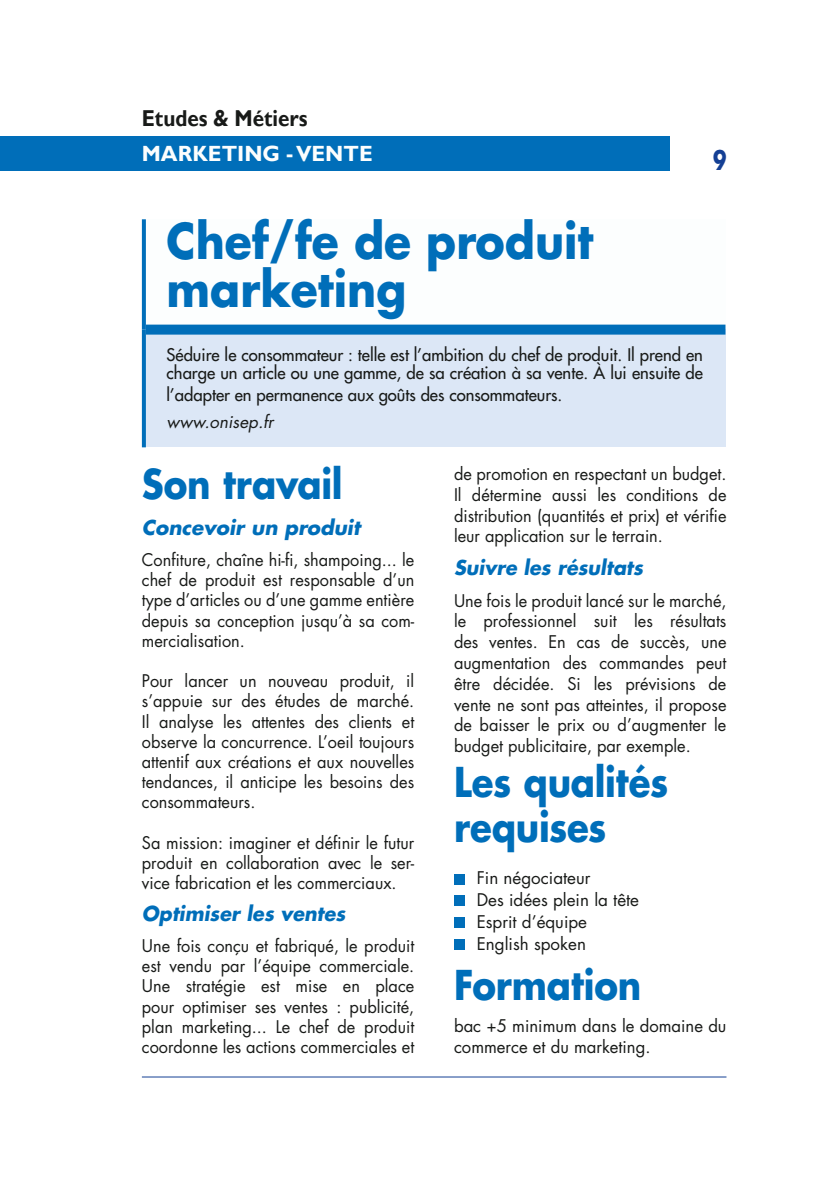
<style>
.page{position:relative;width:840px;height:1191px;background:#fff}
.page>*{position:absolute;margin:0;border:0;box-sizing:border-box;transform-origin:0 0}
.t1{font:700 48px/48px "Futura Std";color:#006eb9;scale:.92 1}
.t2{font:700 40px/44.8px "Futura Std";letter-spacing:-.005em;color:#006eb9;scale:.89 1}
.t3{font:700 26px "Futura Std";color:#143f94;scale:.75 1}
.t4{font:700 23px "Gill Sans";color:#181a18;scale:.9 1}
.t5{font:700 22px "Gill Sans";color:#fcfefe}
.t6{font:italic 700 20px "Futura Std";color:#006eb9;scale:.96 1}
.t7{font:italic 700 20px "Futura Std";color:#006eb9}
.t8{font:17px/20.2px "Futura Std";color:#181a18;text-align:justify;scale:.96 1}
.t9{font:500 17px/18px "Futura Std";color:#181a18}
.t10{font:17px/21.8px "Futura Std";color:#181a18}
.t11{font:italic 17px "Futura Std";color:#181a18}
</style>
<div class="page">
<hr style="left:142px;top:1076px;width:584px;height:1px;background:#143f94">
<div style="left:0;top:136px;width:669px;height:34px;background:#006eb9"></div>
<div style="left:144px;top:329px;width:581px;height:118px;background:#dce7f6"></div>
<svg style="left:142px;top:219px;width:4px;height:110px"></svg>
<svg style="left:142px;top:329px;width:4px;height:118px"></svg>
<div style="left:146px;top:324px;width:579px;height:10px;background:#006eb9"></div>
<div style="left:454px;top:874px;width:10px;height:10px;background:#006eb9"></div>
<div style="left:454px;top:896px;width:10px;height:10px;background:#006eb9"></div>
<div style="left:454px;top:917px;width:10px;height:10px;background:#006eb9"></div>
<div style="left:454px;top:939px;width:10px;height:10px;background:#006eb9"></div>
<h3 class="t4" style="left:142px;top:104px;width:185px">Etudes &amp; Métiers</h3>
<p class="t5" style="left:142px;top:140px;width:232px">MARKETING - VENTE</p>
<h3 class="t3" style="left:712px;top:143px;width:19px">9</h3>
<h1 class="t1" style="left:166px;top:216px;width:465px">Chef/fe de produit marketing</h1>
<p class="t9" style="left:166px;top:345px;width:537px">Séduire le consommateur : telle est l’ambition du chef de produit. Il prend en charge un article ou une gamme, de sa création à sa vente. À lui ensuite de</p>
<p class="t9" style="left:166px;top:385px;width:397px">l’adapter en permanence aux goûts des consommateurs.</p>
<p class="t11" style="left:166px;top:411px;width:108px">www.onisep.fr</p>
<h2 class="t2" style="left:142px;top:461px;width:227px">Son travail</h2>
<p class="t7" style="left:142px;top:514px;width:220px">Concevoir un produit</p>
<p class="t8" style="left:142px;top:550px;width:285px">Confiture, chaîne hi-fi, shampoing... le chef de produit est responsable d’un type d’articles ou d’une gamme entière depuis sa conception jusqu’à sa com&shy;mercialisation.</p>
<p class="t8" style="left:142px;top:671px;width:285px">Pour lancer un nouveau produit, il s’appuie sur des études de marché.<br>Il analyse les attentes des clients et observe la concurrence. L’oeil toujours attentif aux créations et aux nouvelles tendances, il anticipe les besoins des consommateurs.</p>
<p class="t8" style="left:142px;top:832px;width:285px">Sa mission: imaginer et définir le futur produit en collaboration avec le ser&shy;vice fabrication et les commerciaux.</p>
<p class="t6" style="left:142px;top:899px;width:213px">Optimiser les ventes</p>
<p class="t8" style="left:142px;top:936px;width:285px">Une fois conçu et fabriqué, le produit est vendu par l’équipe commerciale.<br>Une stratégie est mise en place pour optimiser ses ventes : publicité, plan marketing... Le chef de produit coordonne les actions commerciales et</p>
<p class="t8" style="left:454px;top:463px;width:285px;line-height:20.8px">de promotion en respectant un budget.<br>Il détermine aussi les conditions de distribution (quantités et prix) et vérifie leur application sur le terrain.</p>
<p class="t6" style="left:454px;top:553px;width:198px">Suivre les résultats</p>
<p class="t8" style="left:454px;top:590px;width:285px;line-height:20.8px">Une fois le produit lancé sur le marché, le professionnel suit les résultats des ventes. En cas de succès, une augmentation des commandes peut être décidée. Si les prévisions de vente ne sont pas atteintes, il propose de baisser le prix ou d’augmenter le budget publicitaire, par exemple.</p>
<h2 class="t2" style="left:454px;top:759px;width:242px">Les qualités requises</h2>
<p class="t10" style="left:476px;top:867px;width:164px">Fin négociateur<br>Des idées plein la tête<br>Esprit d’équipe<br>English spoken</p>
<h2 class="t2" style="left:454px;top:962px;width:212px">Formation</h2>
<p class="t10" style="left:454px;top:1015px;width:274px;line-height:20.8px">bac +5 minimum dans le domaine du commerce et du marketing.</p>
</div>
